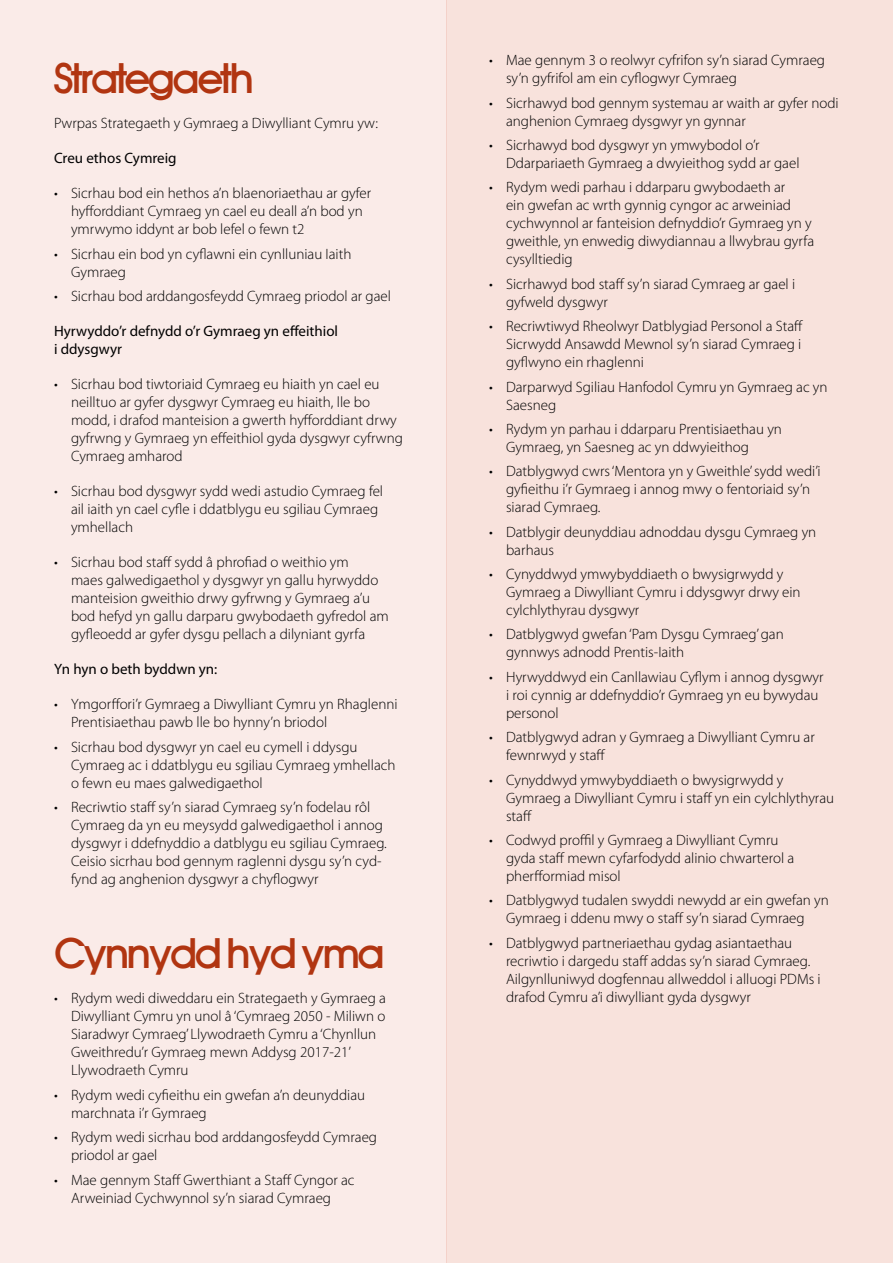
<style>
.page{position:relative;width:893px;height:1263px;background:#fff}
.page>*{position:absolute;margin:0;border:0;box-sizing:border-box;transform-origin:0 0}
.t1{font:500 39px "Auxin";letter-spacing:-.03em;color:#b13511}
.t2{font:300 15px/18px "Myriad Pro";color:#000}
.t3{font:15px/18px "Myriad Pro";color:#000}
</style>
<div class="page">
<div style="left:0;top:0;width:446px;height:1263px;background:#faebe8"></div>
<div style="left:446px;top:0;width:447px;height:1263px;background:#f8e2dc"></div>
<h1 class="t1" style="left:54px;top:54px;width:200px">Strategaeth</h1>
<p class="t2" style="left:54px;top:114px;width:326px">Pwrpas Strategaeth y Gymraeg a Diwylliant Cymru yw:</p>
<p class="t3" style="left:54px;top:149px;width:124px">Creu ethos Cymreig</p>
<p class="t2" style="left:71px;top:185px;width:302px;text-indent:-17px">• Sicrhau bod ein hethos a’n blaenoriaethau ar gyfer hyfforddiant Cymraeg yn cael eu deall a’n bod yn ymrwymo iddynt ar bob lefel o fewn t2</p>
<p class="t2" style="left:71px;top:245px;width:282px;text-indent:-17px">• Sicrhau ein bod yn cyflawni ein cynlluniau Iaith<br>Gymraeg</p>
<p class="t2" style="left:54px;top:287px;width:338px">• Sicrhau bod arddangosfeydd Cymraeg priodol ar gael</p>
<p class="t3" style="left:54px;top:322px;width:286px">Hyrwyddo’r defnydd o’r Gymraeg yn effeithiol i ddysgwyr</p>
<p class="t2" style="left:71px;top:375px;width:333px;text-indent:-17px">• Sicrhau bod tiwtoriaid Cymraeg eu hiaith yn cael eu neilltuo ar gyfer dysgwyr Cymraeg eu hiaith, lle bo modd, i drafod manteision a gwerth hyfforddiant drwy gyfrwng y Gymraeg yn effeithiol gyda dysgwyr cyfrwng Cymraeg amharod</p>
<p class="t2" style="left:71px;top:482px;width:314px;text-indent:-17px">• Sicrhau bod dysgwyr sydd wedi astudio Cymraeg fel ail iaith yn cael cyfle i ddatblygu eu sgiliau Cymraeg ymhellach</p>
<p class="t2" style="left:71px;top:553px;width:319px;text-indent:-17px">• Sicrhau bod staff sydd â phrofiad o weithio ym<br>maes galwedigaethol y dysgwyr yn gallu hyrwyddo manteision gweithio drwy gyfrwng y Gymraeg a’u bod hefyd yn gallu darparu gwybodaeth gyfredol am gyfleoedd ar gyfer dysgu pellach a dilyniant gyrfa</p>
<p class="t3" style="left:54px;top:660px;width:165px">Yn hyn o beth byddwn yn:</p>
<p class="t2" style="left:71px;top:695px;width:328px;text-indent:-17px">• Ymgorffori’r Gymraeg a Diwylliant Cymru yn Rhaglenni<br>Prentisiaethau pawb lle bo hynny’n briodol</p>
<p class="t2" style="left:71px;top:738px;width:326px;text-indent:-17px">• Sicrhau bod dysgwyr yn cael eu cymell i ddysgu<br>Cymraeg ac i ddatblygu eu sgiliau Cymraeg ymhellach o fewn eu maes galwedigaethol</p>
<p class="t2" style="left:71px;top:798px;width:317px;text-indent:-17px">• Recriwtio staff sy’n siarad Cymraeg sy’n fodelau rôl Cymraeg da yn eu meysydd galwedigaethol i annog dysgwyr i ddefnyddio a datblygu eu sgiliau Cymraeg.<br>Ceisio sicrhau bod gennym raglenni dysgu sy’n cyd&shy;fynd ag anghenion dysgwyr a chyflogwyr</p>
<h1 class="t1" style="left:54px;top:929px;width:331px">Cynnydd hyd yma</h1>
<p class="t2" style="left:71px;top:990px;width:316px;text-indent:-17px">• Rydym wedi diweddaru ein Strategaeth y Gymraeg a Diwylliant Cymru yn unol â ‘Cymraeg 2050 - Miliwn o Siaradwyr Cymraeg’ Llywodraeth Cymru a ‘Chynllun Gweithredu’r Gymraeg mewn Addysg 2017-21’ Llywodraeth Cymru</p>
<p class="t2" style="left:71px;top:1086px;width:296px;text-indent:-17px">• Rydym wedi cyfieithu ein gwefan a’n deunyddiau marchnata i’r Gymraeg</p>
<p class="t2" style="left:71px;top:1128px;width:308px;text-indent:-17px">• Rydym wedi sicrhau bod arddangosfeydd Cymraeg priodol ar gael</p>
<p class="t2" style="left:54px;top:1171px;width:302px;text-align:center">• Mae gennym Staff Gwerthiant a Staff Cyngor ac<br>Arweiniad Cychwynnol sy’n siarad Cymraeg</p>
<p class="t2" style="left:506px;top:51px;width:321px;text-indent:-17px">• Mae gennym 3 o reolwyr cyfrifon sy’n siarad Cymraeg sy’n gyfrifol am ein cyflogwyr Cymraeg</p>
<p class="t2" style="left:506px;top:94px;width:334px;text-indent:-17px">• Sicrhawyd bod gennym systemau ar waith ar gyfer nodi anghenion Cymraeg dysgwyr yn gynnar</p>
<p class="t2" style="left:506px;top:136px;width:295px;text-indent:-17px">• Sicrhawyd bod dysgwyr yn ymwybodol o’r<br>Ddarpariaeth Gymraeg a dwyieithog sydd ar gael</p>
<p class="t2" style="left:506px;top:179px;width:310px;text-indent:-17px">• Rydym wedi parhau i ddarparu gwybodaeth ar<br>ein gwefan ac wrth gynnig cyngor ac arweiniad cychwynnol ar fanteision defnyddio’r Gymraeg yn y gweithle, yn enwedig diwydiannau a llwybrau gyrfa cysylltiedig</p>
<p class="t2" style="left:506px;top:275px;width:291px;text-indent:-17px">• Sicrhawyd bod staff sy’n siarad Cymraeg ar gael i gyfweld dysgwyr</p>
<p class="t2" style="left:506px;top:317px;width:299px;text-align:justify;text-indent:-17px">• Recriwtiwyd Rheolwyr Datblygiad Personol a Staff Sicrwydd Ansawdd Mewnol sy’n siarad Cymraeg i gyflwyno ein rhaglenni</p>
<p class="t2" style="left:506px;top:378px;width:323px;text-indent:-17px">• Darparwyd Sgiliau Hanfodol Cymru yn Gymraeg ac yn<br>Saesneg</p>
<p class="t2" style="left:506px;top:420px;width:277px;text-indent:-17px">• Rydym yn parhau i ddarparu Prentisiaethau yn<br>Gymraeg, yn Saesneg ac yn ddwyieithog</p>
<p class="t2" style="left:506px;top:462px;width:316px;text-indent:-17px">• Datblygwyd cwrs ‘Mentora yn y Gweithle’ sydd wedi’i gyfieithu i’r Gymraeg i annog mwy o fentoriaid sy’n siarad Cymraeg.</p>
<p class="t2" style="left:506px;top:523px;width:312px;text-indent:-17px">• Datblygir deunyddiau adnoddau dysgu Cymraeg yn barhaus</p>
<p class="t2" style="left:506px;top:565px;width:296px;text-indent:-17px">• Cynyddwyd ymwybyddiaeth o bwysigrwydd y<br>Gymraeg a Diwylliant Cymru i ddysgwyr drwy ein cylchlythyrau dysgwyr</p>
<p class="t2" style="left:506px;top:626px;width:279px;text-indent:-17px">• Datblygwyd gwefan ‘Pam Dysgu Cymraeg’ gan gynnwys adnodd Prentis-Iaith</p>
<p class="t2" style="left:506px;top:668px;width:319px;text-indent:-17px">• Hyrwyddwyd ein Canllawiau Cyflym i annog dysgwyr i roi cynnig ar ddefnyddio’r Gymraeg yn eu bywydau personol</p>
<p class="t2" style="left:506px;top:728px;width:310px;text-indent:-17px">• Datblygwyd adran y Gymraeg a Diwylliant Cymru ar fewnrwyd y staff</p>
<p class="t2" style="left:506px;top:771px;width:330px;text-indent:-17px">• Cynyddwyd ymwybyddiaeth o bwysigrwydd y<br>Gymraeg a Diwylliant Cymru i staff yn ein cylchlythyrau staff</p>
<p class="t2" style="left:506px;top:831px;width:290px;text-indent:-17px">• Codwyd proffil y Gymraeg a Diwylliant Cymru gyda staff mewn cyfarfodydd alinio chwarterol a pherfformiad misol</p>
<p class="t2" style="left:489px;top:891px;width:341px;text-align:center">• Datblygwyd tudalen swyddi newydd ar ein gwefan yn<br>Gymraeg i ddenu mwy o staff sy’n siarad Cymraeg</p>
<p class="t2" style="left:506px;top:934px;width:316px;text-indent:-17px">• Datblygwyd partneriaethau gydag asiantaethau recriwtio i dargedu staff addas sy’n siarad Cymraeg.<br>Ailgynlluniwyd dogfennau allweddol i alluogi PDMs i drafod Cymru a’i diwylliant gyda dysgwyr</p>
</div>
